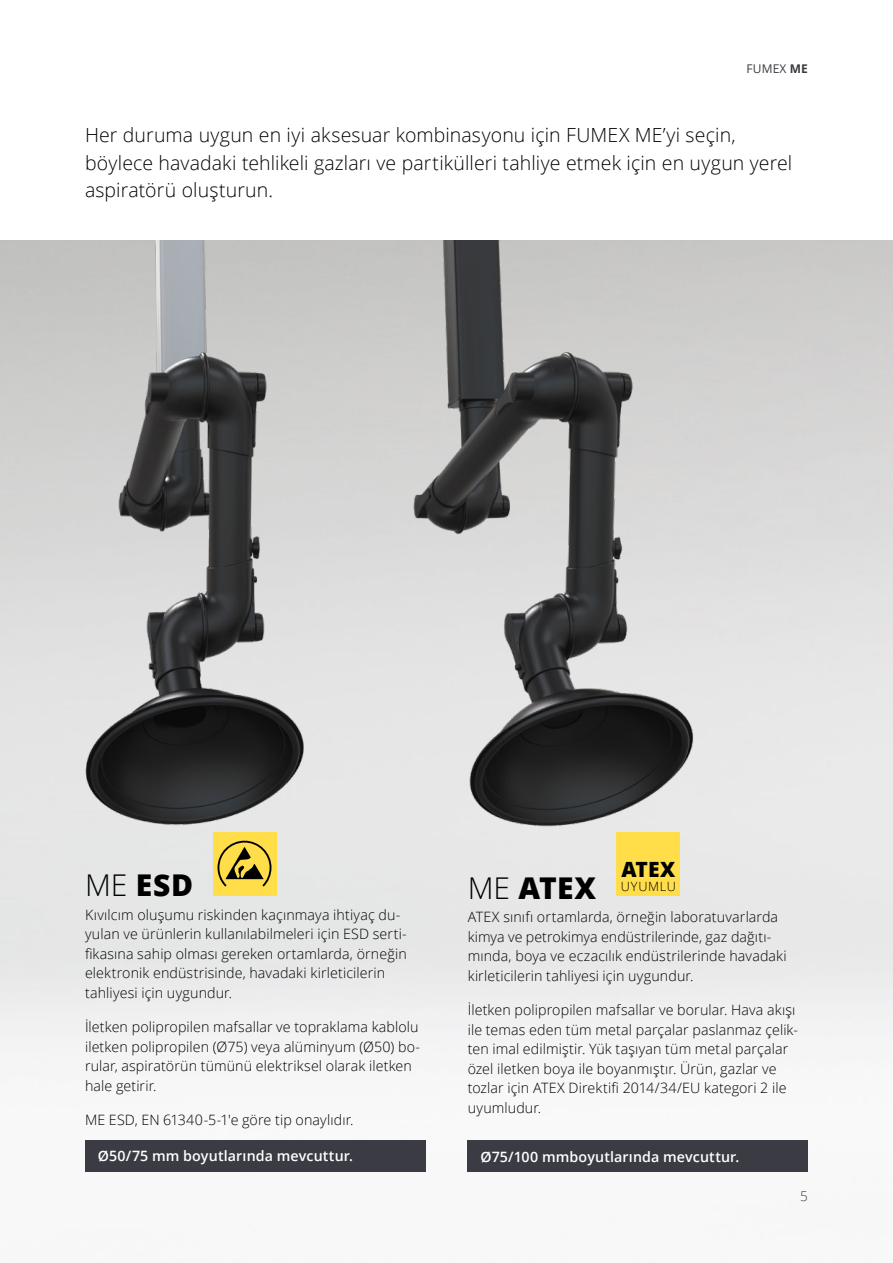
<style>
.page{position:relative;width:893px;height:1263px;background:#fff}
.page>*{position:absolute;margin:0;border:0;box-sizing:border-box;transform-origin:0 0}
.t1{font:800 30px "Open Sans";letter-spacing:.02em;color:#000}
.t2{font:800 21px "Open Sans";color:#000}
.t3{font:300 19.5px/27px "Open Sans";letter-spacing:.005em;color:#000}
.t4{font:300 14.25px/19.5px "Open Sans";letter-spacing:.005em;color:#000}
.t5{font:600 14.25px "Open Sans";letter-spacing:.005em;color:#fff}
.t6{font:300 13.5px "Open Sans";color:#3b3c43}
.t7{font:300 12.75px "Open Sans";letter-spacing:.05em;color:#000}
.t8{font:12px "Open Sans";letter-spacing:.01em;color:#3b3c43}
.s1{font-weight:700}
.s2{font-weight:300}
</style>
<div class="page">
<img style="left:0;top:240px;width:893px;height:932px">
<img style="left:58px;top:240px;width:274px;height:635px">
<img style="left:387px;top:240px;width:345px;height:643px">
<div style="left:85px;top:1140px;width:340px;height:31px;background:#3b3c43"></div>
<div style="left:468px;top:1140px;width:340px;height:31px;background:#3b3c43"></div>
<div style="left:213px;top:832px;width:63px;height:64px;background:#ffde4a"></div>
<svg style="left:218px;top:841px;width:53px;height:45px"></svg>
<div style="left:617px;top:832px;width:63px;height:64px;background:#ffde4a"></div>
<p class="t8" style="left:747px;top:60px;width:63px">FUMEX <span class="s1">ME</span></p>
<h3 class="t3" style="left:85px;top:121px;width:709px">Her duruma uygun en iyi aksesuar kombinasyonu için FUMEX ME’yi seçin, böylece havadaki tehlikeli gazları ve partikülleri tahliye etmek için en uygun yerel aspiratörü oluşturun.</h3>
<h1 class="t1" style="left:85px;top:862px;width:110px"><span class="s2">ME</span> ESD</h1>
<p class="t4" style="left:85px;top:904px;width:323px">Kıvılcım oluşumu riskinden kaçınmaya ihtiyaç du&shy;yulan ve ürünlerin kullanılabilmeleri için ESD serti&shy;fikasına sahip olması gereken ortamlarda, örneğin elektronik endüstrisinde, havadaki kirleticilerin tahliyesi için uygundur.</p>
<p class="t4" style="left:85px;top:1017px;width:337px">İletken polipropilen mafsallar ve topraklama kablolu iletken polipropilen (Ø75) veya alüminyum (Ø50) bo&shy;rular, aspiratörün tümünü elektriksel olarak iletken hale getirir.</p>
<p class="t4" style="left:85px;top:1110px;width:270px">ME ESD, EN 61340-5-1'e göre tip onaylıdır.</p>
<p class="t5" style="left:98px;top:1146px;width:257px">Ø50/75 mm boyutlarında mevcuttur.</p>
<h2 class="t2" style="left:621px;top:853px;width:55px">ATEX</h2>
<p class="t7" style="left:621px;top:877px;width:57px">UYUMLU</p>
<h1 class="t1" style="left:468px;top:865px;width:130px"><span class="s2">ME</span> ATEX</h1>
<p class="t4" style="left:468px;top:907px;width:320px">ATEX sınıfı ortamlarda, örneğin laboratuvarlarda kimya ve petrokimya endüstrilerinde, gaz dağıtı&shy;mında, boya ve eczacılık endüstrilerinde havadaki kirleticilerin tahliyesi için uygundur.</p>
<p class="t4" style="left:468px;top:1000px;width:332px">İletken polipropilen mafsallar ve borular. Hava akışı ile temas eden tüm metal parçalar paslanmaz çelik&shy;ten imal edilmiştir. Yük taşıyan tüm metal parçalar özel iletken boya ile boyanmıştır. Ürün, gazlar ve tozlar için ATEX Direktifi 2014/34/EU kategori 2 ile uyumludur.</p>
<p class="t5" style="left:480px;top:1146px;width:260px">Ø75/100 mmboyutlarında mevcuttur.</p>
<p class="t6" style="left:800px;top:1187px;width:9px">5</p>
</div>
